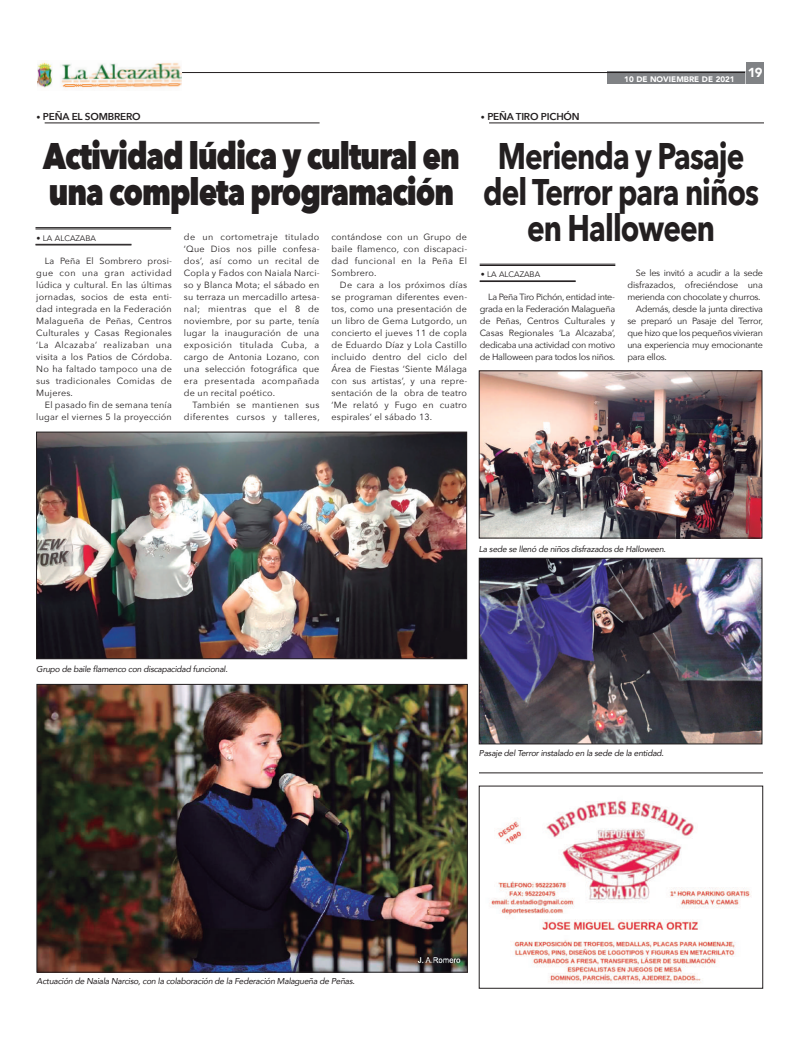
<style>
.page{position:relative;width:800px;height:1049px;background:#fff}
.page>*{position:absolute;margin:0;border:0;box-sizing:border-box;transform-origin:0 0}
.t1{font:800 37px/36px "Avenir Next";letter-spacing:-.035em;color:#231f20;scale:.8 1}
.t2{font:700 37px/36px "Avenir Next";letter-spacing:-.03em;color:#231f20;text-align:center;scale:.8 1}
.t3{font:600 10px "Avenir Next";letter-spacing:-.02em;color:#231f20}
.t4{font:9px/12px "Avenir Next";letter-spacing:.025em;color:#231f20;text-align:justify}
.t5{font:9px "Avenir Next";letter-spacing:-.03em;color:#231f20}
.t6{font:9px/12px "Avenir Next";letter-spacing:.045em;color:#231f20;text-align:right}
.t7{font:9px "Avenir Next";letter-spacing:-.005em;color:#231f20}
.t8{font:italic 8.5px "Avenir";letter-spacing:-.03em;color:#231f20}
.t9{font:8px "Avenir";color:#231f20}
.t10{font:900 8px "Avenir";color:#fff}
.s1{font-family:"Avenir";font-weight:400;font-size:8px}
</style>
<div class="page">
<img style="left:39px;top:686px;width:426px;height:284px">
<div style="left:37px;top:684px;width:430px;height:288px;border:1px solid #231f20"></div>
<hr style="left:479px;top:264px;width:136px;height:1px;background:#231f20">
<hr style="left:479px;top:265px;width:136px;height:1px;background:#231f20">
<hr style="left:479px;top:281px;width:96px;height:1px;background:#231f20">
<hr style="left:489px;top:123px;width:274px;height:1px;background:#231f20">
<img style="left:481px;top:560px;width:279px;height:182px">
<div style="left:479px;top:558px;width:283px;height:186px;border:1px solid #231f20"></div>
<div style="left:607px;top:72px;width:143px;height:12px;background:#808285"></div>
<hr style="left:182px;top:72px;width:563px;height:1px;background:#231f20">
<div style="left:745px;top:63px;width:18px;height:21px;background:#808285"></div>
<img style="left:38px;top:62px;width:144px;height:26px">
<hr style="left:35px;top:227px;width:136px;height:1px;background:#231f20">
<hr style="left:35px;top:229px;width:136px;height:1px;background:#231f20">
<hr style="left:35px;top:244px;width:96px;height:1px;background:#231f20">
<hr style="left:35px;top:245px;width:96px;height:1px;background:#231f20">
<hr style="left:45px;top:123px;width:274px;height:1px;background:#231f20">
<img style="left:38px;top:434px;width:427px;height:223px">
<div style="left:36px;top:432px;width:431px;height:227px;border:1px solid #231f20"></div>
<img style="left:489px;top:800px;width:262px;height:184px">
<hr style="left:479px;top:773px;width:283px;height:1px;background:#231f20">
<img style="left:481px;top:373px;width:279px;height:163px">
<div style="left:479px;top:371px;width:283px;height:167px;border:1px solid #231f20"></div>
<p class="t3" style="left:36px;top:110px;width:106px"><span class="s1">•</span> PEÑA EL SOMBRERO</p>
<h1 class="t1" style="left:43px;top:139px;width:522px">Actividad lúdica y cultural en una completa programación</h1>
<p class="t9" style="left:36px;top:233px;width:61px">• LA ALCAZABA</p>
<p class="t4" style="left:184px;top:231px;width:137px">de un cortometraje titulado ‘Que Dios nos pille confesa&shy;dos’, así como un recital de Copla y Fados con Naiala Narci&shy;so y Blanca Mota; el sábado en su terraza un mercadillo artesa&shy;nal; mientras que el 8 de noviembre, por su parte, tenía lugar la inauguración de una exposición titulada Cuba, a cargo de Antonia Lozano, con una selección fotográfica que era presentada acompañada de un recital poético.</p>
<p class="t6" style="left:184px;top:399px;width:137px">También se mantienen sus diferentes cursos y talleres,</p>
<p class="t4" style="left:331px;top:231px;width:137px">contándose con un Grupo de baile flamenco, con discapaci&shy;dad funcional en la Peña El Sombrero.</p>
<p class="t4" style="left:331px;top:279px;width:137px;text-indent:9px">De cara a los próximos días se programan diferentes even&shy;tos, como una presentación de un libro de Gema Lutgordo, un concierto el jueves 11 de copla de Eduardo Díaz y Lola Castillo incluido dentro del ciclo del Área de Fiestas ‘Siente Málaga con sus artistas’, y una repre&shy;sentación de la obra de teatro ‘Me relató y Fugo en cuatro espirales’ el sábado 13.</p>
<p class="t4" style="left:36px;top:255px;width:137px;text-indent:9px">La Peña El Sombrero prosi&shy;gue con una gran actividad lúdica y cultural. En las últimas jornadas, socios de esta enti&shy;dad integrada en la Federación Malagueña de Peñas, Centros Culturales y Casas Regionales ‘La Alcazaba’ realizaban una visita a los Patios de Córdoba.<br>No ha faltado tampoco una de sus tradicionales Comidas de Mujeres.</p>
<p class="t4" style="left:36px;top:399px;width:137px;text-align:right">El pasado fin de semana tenía lugar el viernes 5 la proyección</p>
<p class="t3" style="left:481px;top:110px;width:100px"><span class="s1">•</span> PEÑA TIRO PICHÓN</p>
<p class="t10" style="left:624px;top:74px;width:140px">10 DE NOVIEMBRE DE 2021 <sup>19</sup></p>
<h1 class="t2" style="left:483px;top:139px;width:346px">Merienda y Pasaje del Terror para niños en Halloween</h1>
<p class="t9" style="left:480px;top:269px;width:61px">• LA ALCAZABA</p>
<p class="t5" style="left:635px;top:267px;width:129px">Se les invitó a acudir a la sede</p>
<p class="t7" style="left:627px;top:279px;width:137px">disfrazados, ofreciéndose una</p>
<p class="t5" style="left:627px;top:291px;width:135px">merienda con chocolate y churros.</p>
<p class="t5" style="left:635px;top:303px;width:129px">Además, desde la junta directiva</p>
<p class="t5" style="left:627px;top:315px;width:137px">se preparó un Pasaje del Terror,</p>
<p class="t5" style="left:627px;top:327px;width:137px">que hizo que los pequeños vivieran</p>
<p class="t5" style="left:627px;top:339px;width:137px">una experiencia muy emocionante</p>
<p class="t5" style="left:627px;top:351px;width:41px">para ellos.</p>
<p class="t4" style="left:479px;top:291px;width:137px;text-indent:9px">La Peña Tiro Pichón, entidad inte&shy;grada en la Federación Malagueña de Peñas, Centros Culturales y Casas Regionales ‘La Alcazaba’, dedicaba una actividad con motivo de Halloween para todos los niños.</p>
<p class="t8" style="left:36px;top:664px;width:193px">Grupo de baile flamenco con discapacidad funcional.</p>
<p class="t8" style="left:479px;top:544px;width:188px">La sede se llenó de niños disfrazados de Halloween.</p>
<p class="t8" style="left:479px;top:748px;width:186px">Pasaje del Terror instalado en la sede de la entidad.</p>
<p class="t8" style="left:37px;top:976px;width:319px">Actuación de Naiala Narciso, con la colaboración de la Federación Malagueña de Peñas.</p>
</div>
